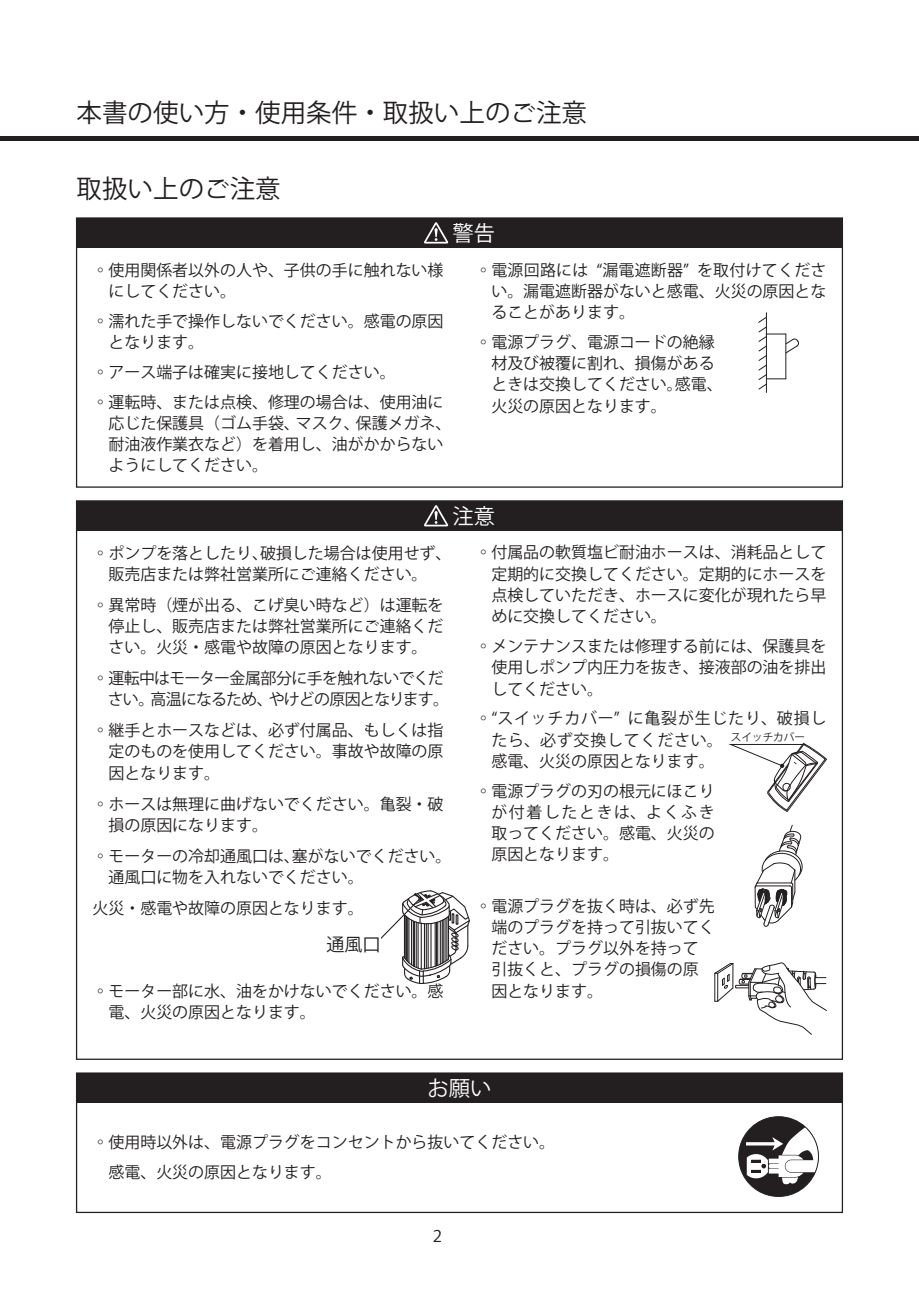
<style>
.page{position:relative;width:919px;height:1289px;background:#fff}
.page>*{position:absolute;margin:0;border:0;box-sizing:border-box;transform-origin:0 0}
.t1{font:25.5px "UD Shin Go Pro De Bold 90 ms RKSJ H";color:#231f20}
.t2{font:21.3px "UD Shin Go Pro Medium 90 ms RKSJ H";color:#fff}
.t3{font:18px "Ryumin Pro Regular 90 ms RKSJ H";color:#231f20}
.t4{font:15.9px/21.3px "UD Shin Go Pro Light 90 ms RKSJ H";color:#231f20}
.t5{font:15.9px/21.3px "UD Shin Go Pro Light 90 ms RKSJ H";letter-spacing:.05em;color:#231f20}
.t6{font:15.9px/21.3px "UD Shin Go Pro Light 90 ms RKSJ H";letter-spacing:-.05em;color:#231f20}
.t7{font:15.9px "UD Shin Go Pro Regular 90 ms RKSJ H";color:#231f20;scale:1.06 1}
.t8{font:10.65px "UD Shin Go Pro Light 90 ms RKSJ H";color:#231f20}
</style>
<div class="page">
<div style="left:77px;top:1073px;width:765px;height:29px;background:#231f20"></div>
<div style="left:76px;top:1072px;width:767px;height:140px;border:1px solid #231f20"></div>
<hr style="left:0;top:136px;width:918px;height:4px;background:#231f20">
<svg style="left:738px;top:1116px;width:81px;height:81px"></svg>
<div style="left:77px;top:218px;width:765px;height:30px;background:#231f20"></div>
<svg style="left:424px;top:222px;width:24px;height:21px"></svg>
<div style="left:77px;top:501px;width:765px;height:29px;background:#231f20"></div>
<svg style="left:424px;top:505px;width:24px;height:21px"></svg>
<hr style="left:766px;top:313px;width:1px;height:79px;background:#231f20">
<svg style="left:758px;top:316px;width:40px;height:74px"></svg>
<svg style="left:728px;top:743px;width:99px;height:69px"></svg>
<svg style="left:754px;top:824px;width:49px;height:103px"></svg>
<svg style="left:714px;top:962px;width:113px;height:73px"></svg>
<svg style="left:381px;top:890px;width:89px;height:94px"></svg>
<h1 class="t1" style="left:77px;top:99px;width:512px">本書の使い方・使用条件・取扱い上のご注意</h1>
<h1 class="t1" style="left:77px;top:174px;width:206px">取扱い上のご注意</h1>
<p class="t4" style="left:108px;top:259px;width:336px;text-indent:-16px">◦使用関係者以外の人や、子供の手に触れない様にしてください。</p>
<p class="t4" style="left:108px;top:310px;width:336px;text-indent:-16px">◦濡れた手で操作しないでください。感電の原因となります。</p>
<p class="t4" style="left:92px;top:357px;width:352px;line-height:29.7px">◦アース端子は確実に接地してください。<br>◦運転時、または点検、修理の場合は、使用油に</p>
<p class="t4" style="left:108px;top:412px;width:344px">応じた保護具（ゴム手袋、マスク、保護メガネ、耐油液作業衣など）を着用し、油がかからないようにしてください。</p>
<h2 class="t2" style="left:452px;top:221px;width:44px">警告</h2>
<p class="t4" style="left:491px;top:259px;width:336px;text-align:justify;text-indent:-16px">◦電源回路には “漏電遮断器” を取付けてください。漏電遮断器がないと感電、火災の原因となることがあります。</p>
<p class="t4" style="left:491px;top:332px;width:233px;text-indent:-16px">◦電源プラグ、電源コードの絶縁材及び被覆に割れ、損傷があるときは交換してください。感電、火災の原因となります。</p>
<p class="t4" style="left:92px;top:542px;width:360px;text-align:center">◦ポンプを落としたり、破損した場合は使用せず、販売店または弊社営業所にご連絡ください。</p>
<p class="t4" style="left:108px;top:594px;width:336px;text-align:justify;text-indent:-16px">◦異常時（煙が出る、こげ臭い時など）は運転を停止し、販売店または弊社営業所にご連絡ください。火災・感電や故障の原因となります。</p>
<p class="t6" style="left:108px;top:668px;width:343px;text-indent:-15px">◦運転中はモーター金属部分に手を触れないでください。高温になるため、やけどの原因となります。</p>
<p class="t4" style="left:108px;top:720px;width:336px;text-align:justify;text-indent:-16px">◦継手とホースなどは、必ず付属品、もしくは指定のものを使用してください。事故や故障の原因となります。</p>
<p class="t4" style="left:108px;top:793px;width:336px;text-indent:-16px">◦ホースは無理に曲げないでください。亀裂・破損の原因になります。</p>
<p class="t4" style="left:108px;top:845px;width:344px;text-indent:-16px">◦モーターの冷却通風口は、塞がないでください。通風口に物を入れないでください。</p>
<p class="t4" style="left:92px;top:897px;width:273px">火災・感電や故障の原因となります。</p>
<p class="t3" style="left:326px;top:933px;width:55px">通風口</p>
<p class="t4" style="left:108px;top:980px;width:336px;text-indent:-16px">◦モーター部に水、油をかけないでください。感電、火災の原因となります。</p>
<h2 class="t2" style="left:452px;top:504px;width:44px">注意</h2>
<p class="t4" style="left:491px;top:542px;width:336px;text-align:justify;text-indent:-16px">◦付属品の軟質塩ビ耐油ホースは、消耗品として定期的に交換してください。定期的にホースを点検していただき、ホースに変化が現れたら早めに交換してください。</p>
<p class="t4" style="left:491px;top:636px;width:336px;text-align:justify;text-indent:-16px">◦メンテナンスまたは修理する前には、保護具を使用しポンプ内圧力を抜き、接液部の油を排出してください。</p>
<p class="t5" style="left:491px;top:708px;width:336px;text-indent:-16px">◦“スイッチカバー” に亀裂が生じたり、破損したら、必ず交換してください。<br>感電、火災の原因となります。</p>
<p class="t4" style="left:491px;top:780px;width:225px;text-align:justify;text-indent:-16px">◦電源プラグの刃の根元にほこりが付着したときは、よくふき取ってください。感電、火災の原因となります。</p>
<p class="t4" style="left:491px;top:895px;width:225px;text-indent:-16px">◦電源プラグを抜く時は、必ず先端のプラグを持って引抜いてください。プラグ以外を持って引抜くと、プラグの損傷の原因となります。</p>
<p class="t8" style="left:730px;top:731px;width:76px">スイッチカバー</p>
<h2 class="t2" style="left:427px;top:1076px;width:65px">お願い</h2>
<p class="t4" style="left:108px;top:1127px;width:448px;line-height:29.7px;text-indent:-16px">◦使用時以外は、電源プラグをコンセントから抜いてください。感電、火災の原因となります。</p>
<p class="t7" style="left:433px;top:1227px;width:10px">2</p>
</div>
